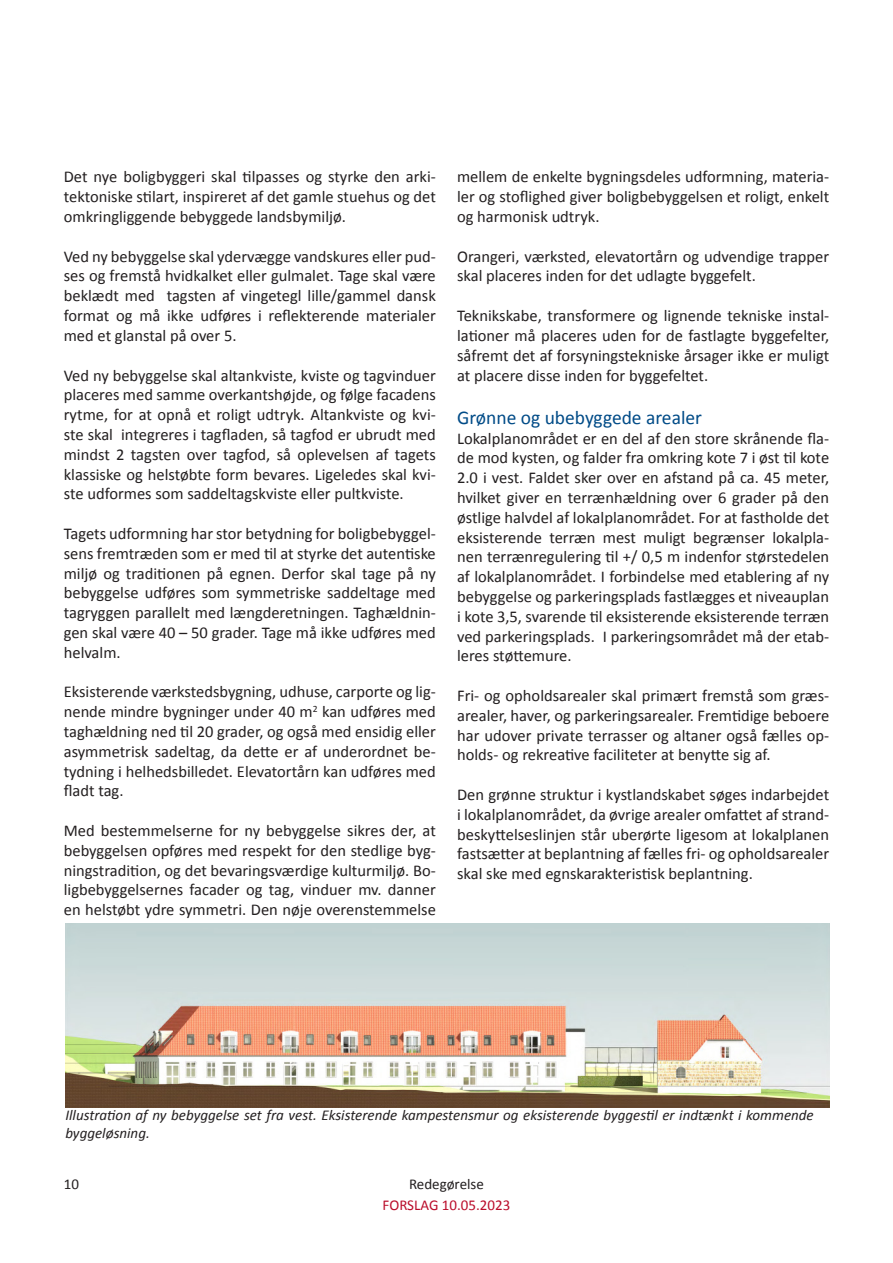
<style>
.page{position:relative;width:893px;height:1263px;background:#fff}
.page>*{position:absolute;margin:0;border:0;box-sizing:border-box;transform-origin:0 0}
.t1{font:19.5px "Calibri";color:#004b87}
.t2{font:16.5px/19.8px "Calibri";color:#231f20;text-align:justify}
.t3{font:italic 15px/18px "Calibri";color:#231f20}
.t4{font:15px "Calibri";color:#ba0d2b}
.t5{font:15px "Calibri";color:#231f20}
</style>
<div class="page">
<img style="left:65px;top:924px;width:764px;height:184px">
<p class="t2" style="left:64px;top:167px;width:374px">Det nye boligbyggeri skal tilpasses og styrke den arki&shy;tektoniske stilart, inspireret af det gamle stuehus og det omkringliggende bebyggede landsbymiljø.</p>
<p class="t2" style="left:64px;top:246px;width:374px">Ved ny bebyggelse skal ydervægge vandskures eller pud&shy;ses og fremstå hvidkalket eller gulmalet. Tage skal være beklædt med tagsten af vingetegl lille/gammel dansk format og må ikke udføres i reflekterende materialer med et glanstal på over 5.</p>
<p class="t2" style="left:64px;top:365px;width:374px">Ved ny bebyggelse skal altankviste, kviste og tagvinduer placeres med samme overkantshøjde, og følge facadens rytme, for at opnå et roligt udtryk. Altankviste og kvi&shy;ste skal integreres i tagfladen, så tagfod er ubrudt med mindst 2 tagsten over tagfod, så oplevelsen af tagets klassiske og helstøbte form bevares. Ligeledes skal kvi&shy;ste udformes som saddeltagskviste eller pultkviste.</p>
<p class="t2" style="left:64px;top:524px;width:374px">Tagets udformning har stor betydning for boligbebyggel&shy;sens fremtræden som er med til at styrke det autentiske miljø og traditionen på egnen. Derfor skal tage på ny bebyggelse udføres som symmetriske saddeltage med tagryggen parallelt med længderetningen. Taghældnin&shy;gen skal være 40 – 50 grader. Tage må ikke udføres med helvalm.</p>
<p class="t2" style="left:64px;top:682px;width:374px">Eksisterende værkstedsbygning, udhuse, carporte og lig&shy;nende mindre bygninger under 40 m<sup>2</sup> kan udføres med taghældning ned til 20 grader, og også med ensidig eller asymmetrisk sadeltag, da dette er af underordnet be&shy;tydning i helhedsbilledet. Elevatortårn kan udføres med fladt tag.</p>
<p class="t2" style="left:64px;top:821px;width:374px">Med bestemmelserne for ny bebyggelse sikres der, at bebyggelsen opføres med respekt for den stedlige byg&shy;ningstradition, og det bevaringsværdige kulturmiljø. Bo&shy;ligbebyggelsernes facader og tag, vinduer mv. danner en helstøbt ydre symmetri. Den nøje overenstemmelse</p>
<p class="t2" style="left:457px;top:167px;width:374px">mellem de enkelte bygningsdeles udformning, materia&shy;ler og stoflighed giver boligbebyggelsen et roligt, enkelt og harmonisk udtryk.</p>
<p class="t2" style="left:457px;top:246px;width:374px">Orangeri, værksted, elevatortårn og udvendige trapper skal placeres inden for det udlagte byggefelt.</p>
<p class="t2" style="left:457px;top:306px;width:374px">Teknikskabe, transformere og lignende tekniske instal&shy;lationer må placeres uden for de fastlagte byggefelter, såfremt det af forsyningstekniske årsager ikke er muligt at placere disse inden for byggefeltet.</p>
<p class="t1" style="left:457px;top:405px;width:246px">Grønne og ubebyggede arealer</p>
<p class="t2" style="left:457px;top:428px;width:374px">Lokalplanområdet er en del af den store skrånende fla&shy;de mod kysten, og falder fra omkring kote 7 i øst til kote 2.0 i vest. Faldet sker over en afstand på ca. 45 meter, hvilket giver en terrænhældning over 6 grader på den østlige halvdel af lokalplanområdet. For at fastholde det eksisterende terræn mest muligt begrænser lokalpla&shy;nen terrænregulering til +/ 0,5 m indenfor størstedelen af lokalplanområdet. I forbindelse med etablering af ny bebyggelse og parkeringsplads fastlægges et niveauplan i kote 3,5, svarende til eksisterende eksisterende terræn ved parkeringsplads. I parkeringsområdet må der etab&shy;leres støttemure.</p>
<p class="t2" style="left:457px;top:686px;width:374px">Fri- og opholdsarealer skal primært fremstå som græs&shy;arealer, haver, og parkeringsarealer. Fremtidige beboere har udover private terrasser og altaner også fælles op&shy;holds- og rekreative faciliteter at benytte sig af.</p>
<p class="t2" style="left:457px;top:785px;width:374px">Den grønne struktur i kystlandskabet søges indarbejdet i lokalplanområdet, da øvrige arealer omfattet af strand&shy;beskyttelseslinjen står uberørte ligesom at lokalplanen fastsætter at beplantning af fælles fri- og opholdsarealer skal ske med egnskarakteristisk beplantning.</p>
<p class="t3" style="left:65px;top:1105px;width:750px">Illustration af ny bebyggelse set fra vest. Eksisterende kampestensmur og eksisterende byggestil er indtænkt i kommende byggeløsning.</p>
<p class="t5" style="left:64px;top:1175px;width:17px">10</p>
<p class="t5" style="left:409px;top:1175px;width:76px">Redegørelse</p>
<p class="t4" style="left:383px;top:1196px;width:129px">FORSLAG 10.05.2023</p>
</div>
